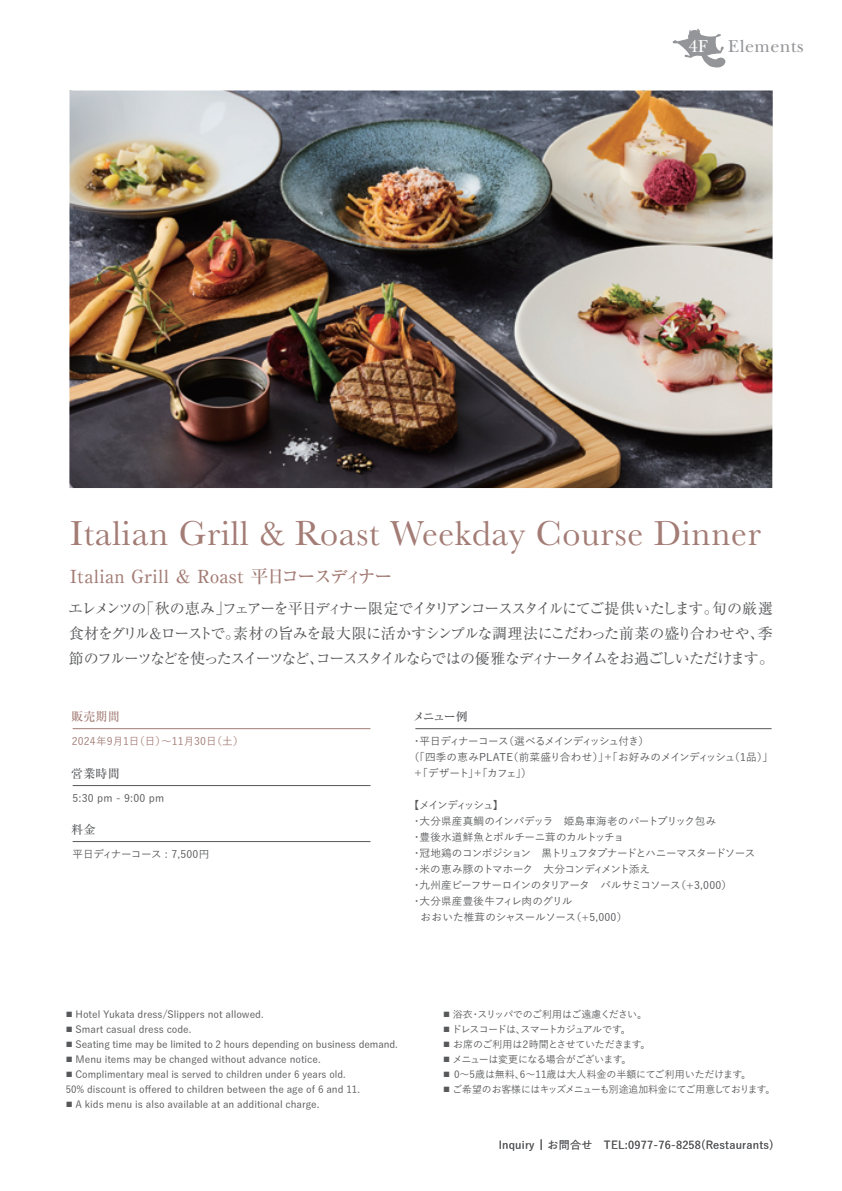
<style>
.page{position:relative;width:842px;height:1191px;background:#fff}
.page>*{position:absolute;margin:0;border:0;box-sizing:border-box;transform-origin:0 0}
.t1{font:36px "Baskerville";letter-spacing:.02em;color:#a37c75}
.t2{font:500 18px "Ryumin Pro";letter-spacing:.02em;color:#a37c75}
.t3{font:18px "New Baskerville Std";letter-spacing:.02em;color:#939598}
.t4{font:15px/25px "Ryumin Pro";letter-spacing:-.11em;color:#57585a;text-align:justify}
.t5{font:500 12px "Ryumin Pro";letter-spacing:.005em;color:#57585a}
.t6{font:500 12px "Ryumin Pro";color:#a37c75}
.t7{font:500 11px "Yu Go";letter-spacing:.02em;color:#57585a}
.t8{font:500 10.6px "Yu Go";letter-spacing:-.04em;color:#57585a}
.t9{font:500 10.6px "Yu Go";letter-spacing:.015em;color:#57585a}
.t10{font:500 10.6px "Yu Go";letter-spacing:-.065em;color:#57585a}
.t11{font:500 10.6px "Yu Go";letter-spacing:.005em;color:#57585a}
.t12{font:500 10.6px "Yu Go";letter-spacing:-.075em;color:#57585a}
.t13{font:500 10.6px "Yu Go";letter-spacing:-.005em;color:#57585a}
.t14{font:500 10.6px "Yu Go";letter-spacing:.02em;color:#a37c75}
.t15{font:500 10.6px "Yu Go";letter-spacing:-.015em;color:#57585a}
.t16{font:500 10.6px "Yu Go";letter-spacing:-.01em;color:#57585a}
.t17{font:500 10.6px "Yu Go";letter-spacing:-.13em;color:#57585a}
.t18{font:500 10px/15px "Yu Go";color:#57585a}
.t19{font:500 10px "Yu Go";letter-spacing:-.04em;color:#57585a}
.t20{font:500 10px "Yu Go";letter-spacing:-.055em;color:#57585a}
.t21{font:500 10px "Yu Go";letter-spacing:-.05em;color:#57585a}
.t22{font:500 10px "Yu Go";letter-spacing:-.085em;color:#57585a}
.t23{font:500 10px "Yu Go";letter-spacing:-.065em;color:#57585a}
.s1{color:#fff}
.s2{font-size:7px}
</style>
<div class="page">
<hr style="left:73px;top:728px;width:297px;height:1px;background:#a37c75">
<hr style="left:415px;top:728px;width:356px;height:1px;background:#57585a">
<hr style="left:73px;top:785px;width:297px;height:1px;background:#57585a">
<hr style="left:73px;top:841px;width:297px;height:1px;background:#57585a">
<svg style="left:672px;top:29px;width:53px;height:39px"></svg>
<img style="left:69px;top:90px;width:704px;height:398px">
<h2 class="t3" style="left:688px;top:35px;width:117px"><span class="s1">4F</span> Elements</h2>
<h1 class="t1" style="left:70px;top:510px;width:692px">Italian Grill &amp; Roast Weekday Course Dinner</h1>
<h2 class="t2" style="left:70px;top:562px;width:324px">Italian Grill &amp; Roast 平日コースディナー</h2>
<h3 class="t4" style="left:68px;top:594px;width:707px">エレメンツの「秋の恵み」フェアーを平日ディナー限定でイタリアンコーススタイルにてご提供いたします。旬の厳選食材をグリル&amp;ローストで。素材の旨みを最大限に活かすシンプルな調理法にこだわった前菜の盛り合わせや、季節のフルーツなどを使ったスイーツなど、コーススタイルならではの優雅なディナータイムをお過ごしいただけます。</h3>
<p class="t6" style="left:71px;top:707px;width:50px">販売期間</p>
<p class="t14" style="left:72px;top:731px;width:173px">2024年9月1日（日）～11月30日（土）</p>
<p class="t5" style="left:71px;top:763px;width:50px">営業時間</p>
<p class="t8" style="left:72px;top:788px;width:93px">5:30 pm - 9:00 pm</p>
<p class="t5" style="left:71px;top:819px;width:26px">料金</p>
<p class="t8" style="left:72px;top:844px;width:138px">平日ディナーコース : 7,500円</p>
<p class="t5" style="left:413px;top:706px;width:57px">メニュー例</p>
<p class="t12" style="left:411px;top:731px;width:239px">・平日ディナーコース（選べるメインディッシュ付き）</p>
<p class="t9" style="left:409px;top:747px;width:366px">（「四季の恵みPLATE（前菜盛り合わせ）」＋「お好みのメインディッシュ（1品）」</p>
<p class="t8" style="left:413px;top:763px;width:120px">＋「デザート」＋「カフェ」）</p>
<p class="t17" style="left:409px;top:795px;width:96px">【メインディッシュ】</p>
<p class="t11" style="left:411px;top:811px;width:306px">・大分県産真鯛のインパデッラ　姫島車海老のパートブリック包み</p>
<p class="t15" style="left:411px;top:827px;width:214px">・豊後水道鮮魚とポルチーニ茸のカルトッチョ</p>
<p class="t10" style="left:411px;top:843px;width:356px">・冠地鶏のコンポジション　黒トリュフタプナードとハニーマスタードソース　</p>
<p class="t8" style="left:411px;top:859px;width:240px">・米の恵み豚のトマホーク　大分コンディメント添え</p>
<p class="t8" style="left:411px;top:875px;width:322px">・九州産ビーフサーロインのタリアータ　バルサミコソース（+3,000）</p>
<p class="t16" style="left:411px;top:891px;width:163px">・大分県産豊後牛フィレ肉のグリル</p>
<p class="t13" style="left:421px;top:907px;width:208px">おおいた椎茸のシャスールソース（+5,000）</p>
<p class="t18" style="left:66px;top:1006px;width:199px"><span class="s2">■</span> Hotel Yukata dress/Slippers not allowed.</p>
<p class="t18" style="left:66px;top:1021px;width:127px"><span class="s2">■</span> Smart casual dress code.</p>
<p class="t18" style="left:66px;top:1036px;width:333px"><span class="s2">■</span> Seating time may be limited to 2 hours depending on business demand.</p>
<p class="t18" style="left:66px;top:1051px;width:256px"><span class="s2">■</span> Menu items may be changed without advance notice.</p>
<p class="t18" style="left:66px;top:1066px;width:296px"><span class="s2">■</span> Complimentary meal is served to children under 6 years old.<br>50% discount is offered to children between the age of 6 and 11.</p>
<p class="t18" style="left:66px;top:1096px;width:255px"><span class="s2">■</span> A kids menu is also available at an additional charge.</p>
<p class="t20" style="left:443px;top:1005px;width:206px"><span class="s2">■</span> 浴衣・スリッパでのご利用はご遠慮ください。</p>
<p class="t22" style="left:443px;top:1020px;width:189px"><span class="s2">■</span> ドレスコードは、スマートカジュアルです。</p>
<p class="t21" style="left:443px;top:1035px;width:209px"><span class="s2">■</span> お席のご利用は２時間とさせていただきます。</p>
<p class="t23" style="left:443px;top:1050px;width:190px"><span class="s2">■</span> メニューは変更になる場合がございます。</p>
<p class="t18" style="left:443px;top:1066px;width:310px"><span class="s2">■</span> 0～5歳は無料、6～11歳は大人料金の半額にてご利用いただけます。</p>
<p class="t19" style="left:443px;top:1080px;width:334px"><span class="s2">■</span> ご希望のお客様にはキッズメニューも別途追加料金にてご用意しております。</p>
<p class="t7" style="left:499px;top:1134px;width:276px">Inquiry お問合せ　TEL:0977-76-8258(Restaurants)</p>
</div>
